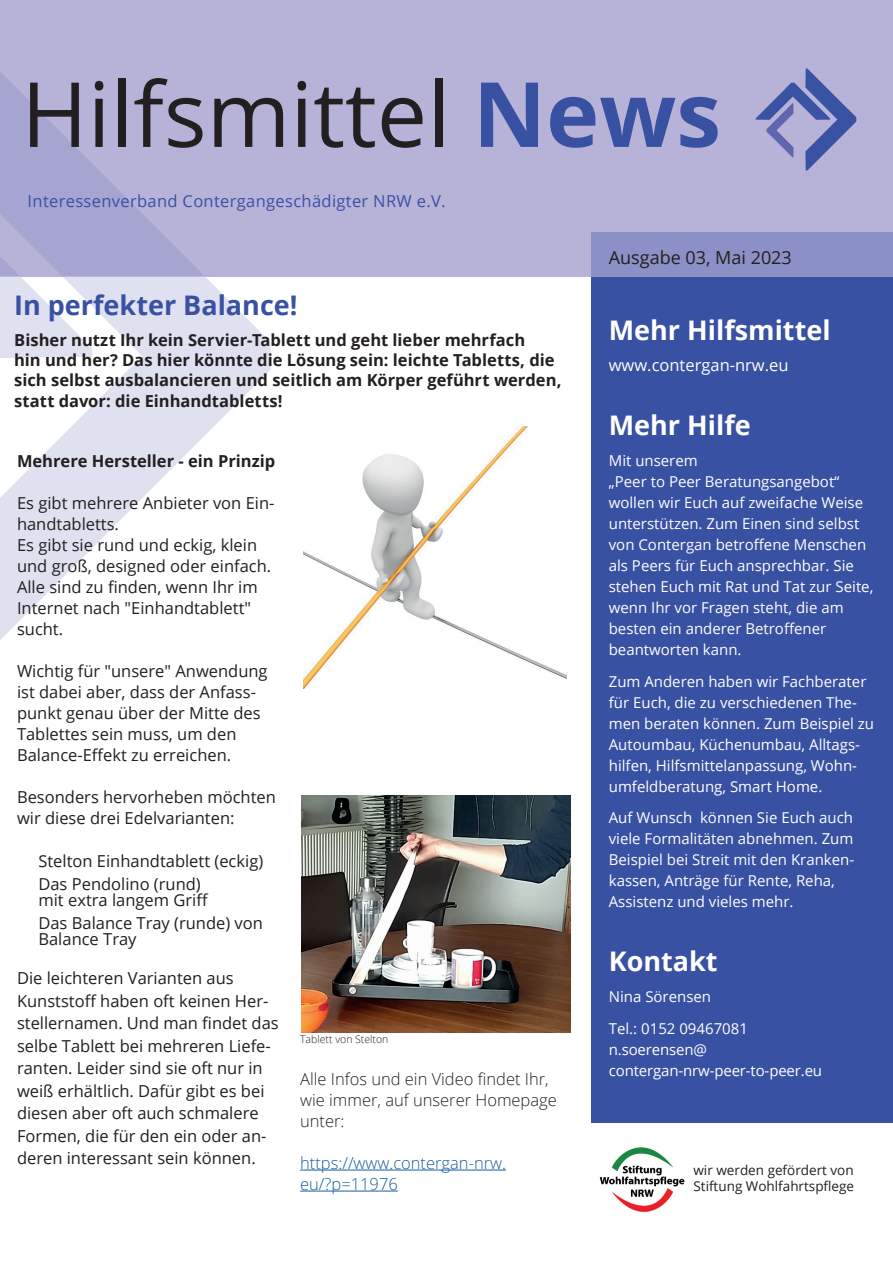
<style>
.page{position:relative;width:893px;height:1263px;background:#fff}
.page>*{position:absolute;margin:0;border:0;box-sizing:border-box;transform-origin:0 0}
.t1{font:90px "Open Sans";color:#231f20}
.t2{font:700 27px "Open Sans";color:#fff}
.t3{font:700 27px "Open Sans";color:#3951a3}
.t4{font:18px "Open Sans";color:#231f20}
.t5{font:16.5px/21px "Open Sans";color:#231f20}
.t6{font:700 16.5px/20.2px "Open Sans";color:#231f20}
.t7{font:300 16.5px/21px "Open Sans";color:#231f20}
.t8{font:16.5px "Open Sans";letter-spacing:.02em;color:#3951a3}
.t9{font:300 16.5px/21px "Open Sans";color:#175d9e}
.t10{font:16.5px "Open Sans";color:#fff}
.t11{font:15px/21px "Open Sans";color:#fff}
.t12{font:13.5px/16.2px "Open Sans";color:#231f20}
.t13{font:300 10.5px "Open Sans";color:#231f20}
.s1{font-weight:700;color:#3951a3}
</style>
<div class="page">
<div style="left:0;top:0;width:893px;height:276px;background:#b7b3d8"></div>
<svg style="left:0;top:276px;width:271px;height:364px"></svg>
<svg style="left:0;top:72px;width:205px;height:286px"></svg>
<div style="left:592px;top:276px;width:301px;height:847px;background:#3951a3"></div>
<div style="left:592px;top:232px;width:301px;height:44px;background:#8b90c7"></div>
<img style="left:599px;top:1147px;width:86px;height:65px">
<svg style="left:756px;top:68px;width:100px;height:103px"></svg>
<img style="left:301px;top:795px;width:269px;height:237px">
<hr style="left:300px;top:1169px;width:206px;height:1px;background:#175d9e">
<hr style="left:300px;top:1190px;width:98px;height:1px;background:#175d9e">
<img style="left:303px;top:427px;width:263px;height:261px">
<h1 class="t1" style="left:21px;top:53px;width:701px">Hilfsmittel <span class="s1">News</span></h1>
<p class="t8" style="left:28px;top:189px;width:420px">Interessenverband Contergangeschädigter NRW e.V.</p>
<h2 class="t3" style="left:14px;top:286px;width:285px">In perfekter Balance!</h2>
<p class="t6" style="left:14px;top:329px;width:549px">Bisher nutzt Ihr kein Servier-Tablett und geht lieber mehrfach<br>hin und her? Das hier könnte die Lösung sein: leichte Tabletts, die sich selbst ausbalancieren und seitlich am Körper geführt werden, statt davor: die Einhandtabletts!</p>
<p class="t6" style="left:17px;top:450px;width:260px">Mehrere Hersteller - ein Prinzip</p>
<p class="t5" style="left:17px;top:492px;width:259px">Es gibt mehrere Anbieter von Ein&shy;handtabletts.<br>Es gibt sie rund und eckig, klein und groß, designed oder einfach.<br>Alle sind zu finden, wenn Ihr im<br>Internet nach "Einhandtablett" sucht.</p>
<p class="t5" style="left:17px;top:660px;width:252px">Wichtig für "unsere" Anwendung ist dabei aber, dass der Anfass&shy;punkt genau über der Mitte des<br>Tablettes sein muss, um den<br>Balance-Effekt zu erreichen.</p>
<p class="t5" style="left:17px;top:786px;width:260px">Besonders hervorheben möchten wir diese drei Edelvarianten:</p>
<p class="t5" style="left:38px;top:849px;width:226px;line-height:22.5px">Stelton Einhandtablett (eckig)<br>Das Pendolino (rund)</p>
<p class="t5" style="left:38px;top:888px;width:226px;line-height:22.5px">mit extra langem Griff<br>Das Balance Tray (runde) von</p>
<p class="t5" style="left:38px;top:928px;width:100px">Balance Tray</p>
<p class="t5" style="left:17px;top:966px;width:263px;line-height:22.5px">Die leichteren Varianten aus<br>Kunststoff haben oft keinen Her&shy;stellernamen. Und man findet das selbe Tablett bei mehreren Liefe&shy;ranten. Leider sind sie oft nur in weiß erhältlich. Dafür gibt es bei diesen aber oft auch schmalere<br>Formen, die für den ein oder an&shy;deren interessant sein können.</p>
<p class="t13" style="left:300px;top:1032px;width:90px">Tablett von Stelton</p>
<p class="t7" style="left:300px;top:1068px;width:258px">Alle Infos und ein Video findet Ihr, wie immer, auf unserer Homepage unter:</p>
<p class="t9" style="left:300px;top:1152px;width:207px">https://www.contergan-nrw. eu/?p=11976</p>
<p class="t4" style="left:609px;top:245px;width:185px">Ausgabe 03, Mai 2023</p>
<h2 class="t2" style="left:609px;top:311px;width:223px">Mehr Hilfsmittel</h2>
<p class="t10" style="left:609px;top:354px;width:181px">www.contergan-nrw.eu</p>
<h2 class="t2" style="left:609px;top:406px;width:143px">Mehr Hilfe</h2>
<p class="t11" style="left:609px;top:450px;width:266px">Mit unserem<br>„Peer to Peer Beratungsangebot“ wollen wir Euch auf zweifache Weise unterstützen. Zum Einen sind selbst von Contergan betroffene Menschen als Peers für Euch ansprechbar. Sie stehen Euch mit Rat und Tat zur Seite, wenn Ihr vor Fragen steht, die am besten ein anderer Betroffener beantworten kann.</p>
<p class="t11" style="left:609px;top:670px;width:267px">Zum Anderen haben wir Fachberater für Euch, die zu verschiedenen The&shy;men beraten können. Zum Beispiel zu Autoumbau, Küchenumbau, Alltags&shy;hilfen, Hilfsmittelanpassung, Wohn&shy;umfeldberatung, Smart Home.</p>
<p class="t11" style="left:609px;top:807px;width:247px">Auf Wunsch können Sie Euch auch viele Formalitäten abnehmen. Zum<br>Beispiel bei Streit mit den Kranken&shy;kassen, Anträge für Rente, Reha,<br>Assistenz und vieles mehr.</p>
<h2 class="t2" style="left:609px;top:942px;width:110px">Kontakt</h2>
<p class="t11" style="left:609px;top:981px;width:141px;line-height:31.7px">Nina Sörensen<br>Tel.: 0152 09467081</p>
<p class="t11" style="left:609px;top:1039px;width:215px">n.soerensen@ contergan-nrw-peer-to-peer.eu</p>
<p class="t12" style="left:693px;top:1161px;width:162px">wir werden gefördert von<br>Stiftung Wohlfahrtspflege</p>
</div>
